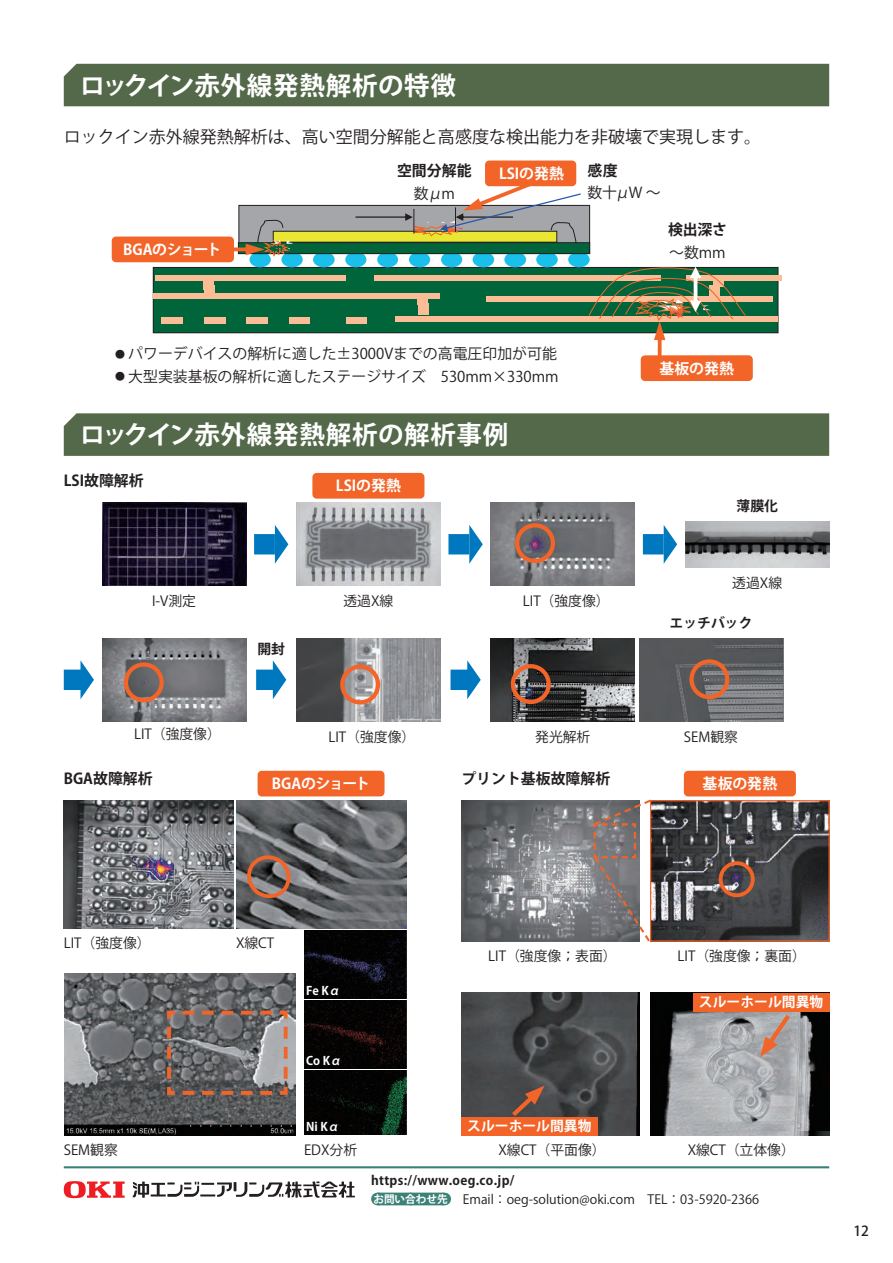
<style>
.page{position:relative;width:893px;height:1263px;background:#fff}
.page>*{position:absolute;margin:0;border:0;box-sizing:border-box;transform-origin:0 0}
.t1{font:700 25.5px "Koz Go Pr 6 N";letter-spacing:.03em;color:#fff}
.t2{font:16.95px "Koz Go Pr 6 N";color:#231f20}
.t3{font:14.85px "Koz Go Pr 6 N";color:#231f20}
.t4{font:700 14.85px "Koz Go Pr 6 N";color:#231f20}
.t5{font:700 14.85px "Koz Go Pr 6 N";letter-spacing:-.005em;color:#fff}
.t6{font:700 14.85px "Koz Go Pr 6 N";letter-spacing:-.025em;color:#fff}
.t7{font:13.8px "Koz Go Pr 6 N";color:#231f20}
.t8{font:700 13.8px "Koz Go Pr 6 N";color:#fff}
.t9{font:700 13.8px "Koz Go Pr 6 N";color:#231f20}
.t10{font:500 13.8px "Koz Go Pr 6 N";color:#231f20}
.t11{font:12.75px/19.2px "Koz Go Pr 6 N";color:#231f20}
.t12{font:700 11.85px "Koz Go Pr 6 N";color:#fff}
.s1{font-size:9.9px}
.s2{font-weight:700}
.s3{font-weight:700;font-size:10.65px;color:#fff}
</style>
<div class="page">
<svg style="left:133px;top:1181px;width:222px;height:17px"></svg>
<svg style="left:64px;top:1181px;width:61px;height:17px"></svg>
<div style="left:377px;top:1192px;width:67px;height:13px;background:#3c8177"></div>
<svg style="left:411px;top:1192px;width:16px;height:1px"></svg>
<svg style="left:444px;top:1192px;width:1px;height:13px"></svg>
<hr style="left:64px;top:1166px;width:765px;height:2px;background:#3c8177">
<div style="left:64px;top:64px;width:765px;height:42px;background:#536949"></div>
<div style="left:64px;top:413px;width:765px;height:43px;background:#536949"></div>
<div style="left:153px;top:267px;width:625px;height:66px;background:#01653b"></div>
<div style="left:153px;top:267px;width:625px;height:66px;border:1px solid #231f20"></div>
<div style="left:249px;top:252px;width:22px;height:15px;background:#1ac0e9;border-radius:50%"></div>
<div style="left:281px;top:252px;width:22px;height:15px;background:#1ac0e9;border-radius:50%"></div>
<div style="left:313px;top:252px;width:22px;height:15px;background:#1ac0e9;border-radius:50%"></div>
<div style="left:345px;top:252px;width:21px;height:15px;background:#1ac0e9;border-radius:50%"></div>
<div style="left:377px;top:252px;width:21px;height:15px;background:#1ac0e9;border-radius:50%"></div>
<div style="left:409px;top:252px;width:21px;height:15px;background:#1ac0e9;border-radius:50%"></div>
<div style="left:441px;top:252px;width:21px;height:15px;background:#1ac0e9;border-radius:50%"></div>
<div style="left:473px;top:252px;width:21px;height:15px;background:#1ac0e9;border-radius:50%"></div>
<div style="left:504px;top:252px;width:22px;height:15px;background:#1ac0e9;border-radius:50%"></div>
<div style="left:536px;top:252px;width:22px;height:15px;background:#1ac0e9;border-radius:50%"></div>
<div style="left:568px;top:252px;width:22px;height:15px;background:#1ac0e9;border-radius:50%"></div>
<div style="left:374px;top:275px;width:287px;height:6px;background:#fabd96"></div>
<div style="left:155px;top:275px;width:191px;height:6px;background:#fabd96"></div>
<div style="left:686px;top:275px;width:95px;height:6px;background:#fabd96"></div>
<div style="left:395px;top:316px;width:382px;height:6px;background:#fabd96"></div>
<div style="left:289px;top:317px;width:21px;height:6px;background:#fabd96"></div>
<div style="left:246px;top:317px;width:22px;height:6px;background:#fabd96"></div>
<div style="left:204px;top:317px;width:22px;height:6px;background:#fabd96"></div>
<div style="left:161px;top:317px;width:22px;height:6px;background:#fabd96"></div>
<div style="left:486px;top:296px;width:286px;height:6px;background:#fabd96"></div>
<div style="left:154px;top:293px;width:286px;height:6px;background:#fabd96"></div>
<div style="left:417px;top:293px;width:11px;height:12px;background:#fabd96"></div>
<div style="left:418px;top:303px;width:11px;height:12px;background:#fabd96"></div>
<div style="left:204px;top:278px;width:10px;height:11px;background:#fabd96"></div>
<div style="left:204px;top:285px;width:11px;height:12px;background:#fabd96"></div>
<div style="left:346px;top:317px;width:20px;height:6px;background:#fabd96"></div>
<div style="left:485px;top:161px;width:91px;height:25px;background:#f26428;border-radius:4px"></div>
<div style="left:641px;top:355px;width:112px;height:26px;background:#f26428;border-radius:4px"></div>
<svg style="left:588px;top:266px;width:159px;height:113px"></svg>
<svg style="left:207px;top:182px;width:374px;height:76px"></svg>
<div style="left:112px;top:237px;width:122px;height:25px;background:#f26428;border-radius:4px"></div>
<img style="left:102px;top:503px;width:144px;height:83px">
<img style="left:296px;top:503px;width:144px;height:83px">
<img style="left:685px;top:521px;width:144px;height:46px">
<svg style="left:275px;top:525px;width:13px;height:39px"></svg>
<div style="left:254px;top:534px;width:21px;height:20px;background:#0078c0"></div>
<svg style="left:469px;top:525px;width:14px;height:39px"></svg>
<div style="left:448px;top:534px;width:21px;height:20px;background:#0078c0"></div>
<svg style="left:664px;top:525px;width:13px;height:38px"></svg>
<div style="left:643px;top:534px;width:21px;height:20px;background:#0078c0"></div>
<img style="left:491px;top:503px;width:144px;height:83px">
<div style="left:515px;top:523px;width:40px;height:40px;border:4px solid #f26428;border-radius:50%"></div>
<img style="left:639px;top:638px;width:144px;height:83px">
<img style="left:491px;top:638px;width:144px;height:83px">
<img style="left:102px;top:638px;width:144px;height:83px">
<svg style="left:80px;top:660px;width:14px;height:39px"></svg>
<div style="left:64px;top:670px;width:21px;height:20px;background:#0078c0"></div>
<svg style="left:273px;top:660px;width:13px;height:39px"></svg>
<div style="left:256px;top:670px;width:21px;height:20px;background:#0078c0"></div>
<svg style="left:467px;top:660px;width:14px;height:39px"></svg>
<div style="left:450px;top:670px;width:21px;height:20px;background:#0078c0"></div>
<div style="left:124px;top:662px;width:40px;height:40px;border:4px solid #f26428;border-radius:50%"></div>
<img style="left:296px;top:638px;width:144px;height:83px">
<div style="left:340px;top:664px;width:40px;height:40px;border:4px solid #f26428;border-radius:50%"></div>
<div style="left:511px;top:664px;width:40px;height:40px;border:4px solid #f26428;border-radius:50%"></div>
<div style="left:689px;top:659px;width:40px;height:40px;border:4px solid #f26428;border-radius:50%"></div>
<div style="left:312px;top:473px;width:112px;height:26px;background:#f26428;border-radius:4px"></div>
<img style="left:64px;top:801px;width:170px;height:127px">
<img style="left:304px;top:930px;width:102px;height:68px">
<img style="left:304px;top:1000px;width:102px;height:69px">
<img style="left:304px;top:1071px;width:102px;height:63px">
<img style="left:236px;top:801px;width:170px;height:127px">
<svg style="left:241px;top:849px;width:56px;height:50px;background:#79635b"></svg>
<img style="left:64px;top:973px;width:232px;height:162px">
<svg style="left:165px;top:1009px;width:124px;height:88px;background:#7c7270"></svg>
<div style="left:258px;top:771px;width:126px;height:25px;background:#f26428;border-radius:4px"></div>
<img style="left:461px;top:801px;width:131px;height:140px">
<img style="left:653px;top:802px;width:175px;height:138px">
<div style="left:650px;top:800px;width:180px;height:142px;border:1px solid #f26428"></div>
<div style="left:719px;top:861px;width:36px;height:36px;border:4px solid #f26428;border-radius:50%"></div>
<img style="left:461px;top:993px;width:179px;height:142px">
<svg style="left:507px;top:1086px;width:38px;height:31px"></svg>
<img style="left:651px;top:993px;width:178px;height:142px">
<svg style="left:760px;top:1011px;width:34px;height:46px;background:#b59b92"></svg>
<svg style="left:592px;top:799px;width:61px;height:143px"></svg>
<div style="left:684px;top:771px;width:112px;height:25px;background:#f26428;border-radius:4px"></div>
<div style="left:693px;top:993px;width:136px;height:18px;background:#f26428"></div>
<div style="left:461px;top:1117px;width:136px;height:18px;background:#f26428"></div>
<h1 class="t1" style="left:80px;top:71px;width:378px">ロックイン赤外線発熱解析の特徴</h1>
<p class="t2" style="left:64px;top:127px;width:699px">ロックイン赤外線発熱解析は、高い空間分解能と高感度な検出能力を非破壊で実現します。</p>
<p class="t6" style="left:123px;top:241px;width:100px">BGAのショート</p>
<p class="t4" style="left:397px;top:163px;width:76px">空間分解能</p>
<p class="t3" style="left:414px;top:185px;width:43px">数μm</p>
<p class="t5" style="left:499px;top:165px;width:67px">LSIの発熱</p>
<p class="t4" style="left:588px;top:162px;width:32px">感度</p>
<p class="t3" style="left:588px;top:184px;width:75px">数十μW ～</p>
<p class="t4" style="left:668px;top:222px;width:60px">検出深さ</p>
<p class="t3" style="left:669px;top:244px;width:58px">～数mm</p>
<p class="t3" style="left:115px;top:346px;width:443px"><span class="s1">●</span> パワーデバイスの解析に適した±3000Vまでの高電圧印加が可能</p>
<p class="t3" style="left:115px;top:368px;width:445px"><span class="s1">●</span> 大型実装基板の解析に適したステージサイズ　530mm×330mm</p>
<h1 class="t1" style="left:80px;top:421px;width:430px">ロックイン赤外線発熱解析の解析事例</h1>
<p class="t4" style="left:64px;top:472px;width:81px">LSI故障解析</p>
<p class="t5" style="left:336px;top:478px;width:67px">LSIの発熱</p>
<p class="t5" style="left:659px;top:360px;width:76px">基板の発熱</p>
<p class="t9" style="left:736px;top:498px;width:43px">薄膜化</p>
<p class="t7" style="left:732px;top:575px;width:51px">透過X線</p>
<p class="t7" style="left:152px;top:593px;width:46px">I-V測定</p>
<p class="t7" style="left:343px;top:593px;width:51px">透過X線</p>
<p class="t7" style="left:523px;top:593px;width:88px">LIT（強度像）</p>
<p class="t9" style="left:257px;top:642px;width:29px">開封</p>
<p class="t9" style="left:670px;top:615px;width:84px">エッチバック</p>
<p class="t7" style="left:134px;top:726px;width:88px">LIT（強度像）</p>
<p class="t7" style="left:535px;top:729px;width:57px">発光解析</p>
<p class="t7" style="left:684px;top:729px;width:56px">SEM観察</p>
<p class="t7" style="left:328px;top:729px;width:88px">LIT（強度像）</p>
<p class="t4" style="left:64px;top:770px;width:90px">BGA故障解析</p>
<p class="t6" style="left:272px;top:775px;width:100px">BGAのショート</p>
<p class="t4" style="left:461px;top:770px;width:150px">プリント基板故障解析</p>
<p class="t5" style="left:702px;top:775px;width:76px">基板の発熱</p>
<p class="t7" style="left:64px;top:935px;width:88px">LIT（強度像）</p>
<p class="t7" style="left:236px;top:935px;width:40px">X線CT</p>
<p class="t12" style="left:306px;top:984px;width:36px">Fe Kα</p>
<p class="t12" style="left:306px;top:1054px;width:37px">Co Kα</p>
<p class="t7" style="left:488px;top:948px;width:130px">LIT（強度像；表面）</p>
<p class="t7" style="left:677px;top:948px;width:130px">LIT（強度像；裏面）</p>
<p class="t8" style="left:699px;top:994px;width:126px">スルーホール間異物</p>
<p class="t12" style="left:306px;top:1120px;width:35px">Ni Kα</p>
<p class="t7" style="left:64px;top:1142px;width:56px">SEM観察</p>
<p class="t7" style="left:304px;top:1142px;width:55px">EDX分析</p>
<p class="t8" style="left:467px;top:1118px;width:126px">スルーホール間異物</p>
<p class="t7" style="left:498px;top:1142px;width:109px">X線CT（平面像）</p>
<p class="t7" style="left:688px;top:1142px;width:109px">X線CT（立体像）</p>
<p class="t11" style="left:371px;top:1171px;width:390px"><span class="s2">https://www.oeg.co.jp/<br></span><span class="s3">お問い合わせ先</span> 　Email：oeg-solution@oki.com　TEL：03-5920-2366</p>
<p class="t10" style="left:853px;top:1223px;width:17px">12</p>
</div>
